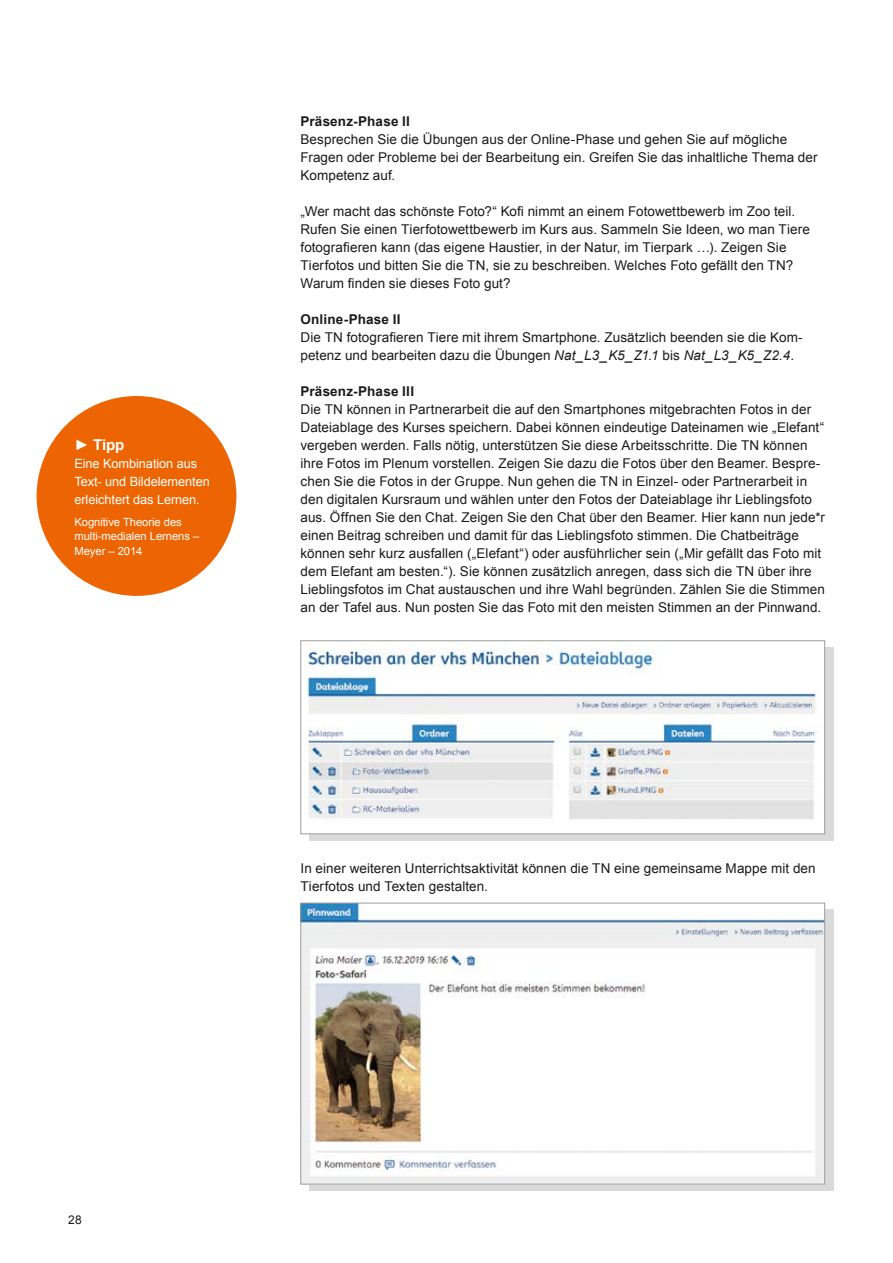
<style>
.page{position:relative;width:893px;height:1263px;background:#fff}
.page>*{position:absolute;margin:0;border:0;box-sizing:border-box;transform-origin:0 0}
.t1{font:700 15px "Arial";color:#fff}
.t2{font:13.5px/18px "Arial";letter-spacing:.005em;color:#1a1a18}
.t3{font:700 13.5px "Arial";letter-spacing:.01em;color:#1a1a18}
.t4{font:12.75px/18px "Arial";letter-spacing:-.005em;color:#fff}
.t5{font:12px "Arial";color:#1a1a18}
.t6{font:11.25px/13.5px "Arial";letter-spacing:-.005em;color:#fff}
.s1{font-style:italic}
</style>
<div class="page">
<div style="left:309px;top:647px;width:524px;height:193px;background:#dadada"></div>
<div style="left:309px;top:909px;width:524px;height:282px;background:#dadada"></div>
<img style="left:303px;top:644px;width:520px;height:188px">
<div style="left:300px;top:640px;width:525px;height:194px;border:1px solid #9c9d9d"></div>
<img style="left:302px;top:905px;width:521px;height:277px">
<div style="left:300px;top:903px;width:525px;height:281px;border:1px solid #9c9d9d"></div>
<div style="left:37px;top:396px;width:199px;height:200px;background:#ec6502;border-radius:50%"></div>
<p class="t1" style="left:74px;top:434px;width:52px">► Tipp</p>
<p class="t4" style="left:74px;top:454px;width:137px">Eine Kombination aus<br>Text- und Bildelementen erleichtert das Lernen.</p>
<p class="t6" style="left:74px;top:515px;width:126px">Kognitive Theorie des multi-medialen Lernens –</p>
<p class="t6" style="left:74px;top:544px;width:70px">Meyer – 2014</p>
<p class="t3" style="left:300px;top:112px;width:111px">Präsenz-Phase II</p>
<p class="t2" style="left:300px;top:130px;width:519px">Besprechen Sie die Ü bungen aus der Online-Phase und gehen Sie auf mögliche<br>Fragen oder Probleme bei der Bearbeitung ein. Greifen Sie das inhaltliche Thema der<br>Kompetenz auf.</p>
<p class="t2" style="left:300px;top:202px;width:511px">„Wer macht das schönste Foto?“ Kofi nimmt an einem Fotowettbewerb im Zoo teil.<br>Rufen Sie einen Tierfotowettbewerb im Kurs aus. Sammeln Sie Ideen, wo man Tiere fotografieren kann (das eigene Haustier, in der Natur, im Tierpark …). Zeigen Sie Tierfotos und bitten Sie die TN, sie zu beschreiben. Welches Foto gefällt den TN?<br>Warum finden sie dieses Foto gut?</p>
<p class="t3" style="left:300px;top:310px;width:102px">Online-Phase II</p>
<p class="t2" style="left:300px;top:328px;width:504px">Die TN fotografieren Tiere mit ihrem Smartphone. Zusätzlich beenden sie die Kom&shy;petenz und bearbeiten dazu die Ü bungen <span class="s1">Nat_L3_K5_Z1.1</span> bis <span class="s1">Nat_L3_K5_Z2.4</span>.</p>
<p class="t3" style="left:300px;top:382px;width:115px">Präsenz-Phase III</p>
<p class="t2" style="left:300px;top:400px;width:526px">Die TN können in Partnerarbeit die auf den Smartphones mitgebrachten Fotos in der Dateiablage des Kurses speichern. Dabei können eindeutige Dateinamen wie „Elefant“ vergeben werden. Falls nötig, unterstützen Sie diese Arbeitsschritte. Die TN können ihre Fotos im Plenum vorstellen. Zeigen Sie dazu die Fotos über den Beamer. Bespre&shy;chen Sie die Fotos in der Gruppe. Nun gehen die TN in Einzel- oder Partnerarbeit in den digitalen Kursraum und wählen unter den Fotos der Dateiablage ihr Lieblingsfoto aus. Öffnen Sie den Chat. Zeigen Sie den Chat über den Beamer. Hier kann nun jede*r einen Beitrag schreiben und damit für das Lieblingsfoto stimmen. Die Chatbeiträge können sehr kurz ausfallen („Elefant“) oder ausführlicher sein („Mir gefällt das Foto mit dem Elefant am besten.“). Sie können zusätzlich anregen, dass sich die TN über ihre Lieblingsfotos im Chat austauschen und ihre Wahl begründen. Zählen Sie die Stimmen an der Tafel aus. Nun posten Sie das Foto mit den meisten Stimmen an der Pinnwand.</p>
<p class="t2" style="left:300px;top:859px;width:517px">In einer weiteren Unterrichtsaktivität können die TN eine gemeinsame Mappe mit den<br>Tierfotos und Texten gestalten.</p>
<p class="t5" style="left:68px;top:1212px;width:15px">28</p>
</div>
